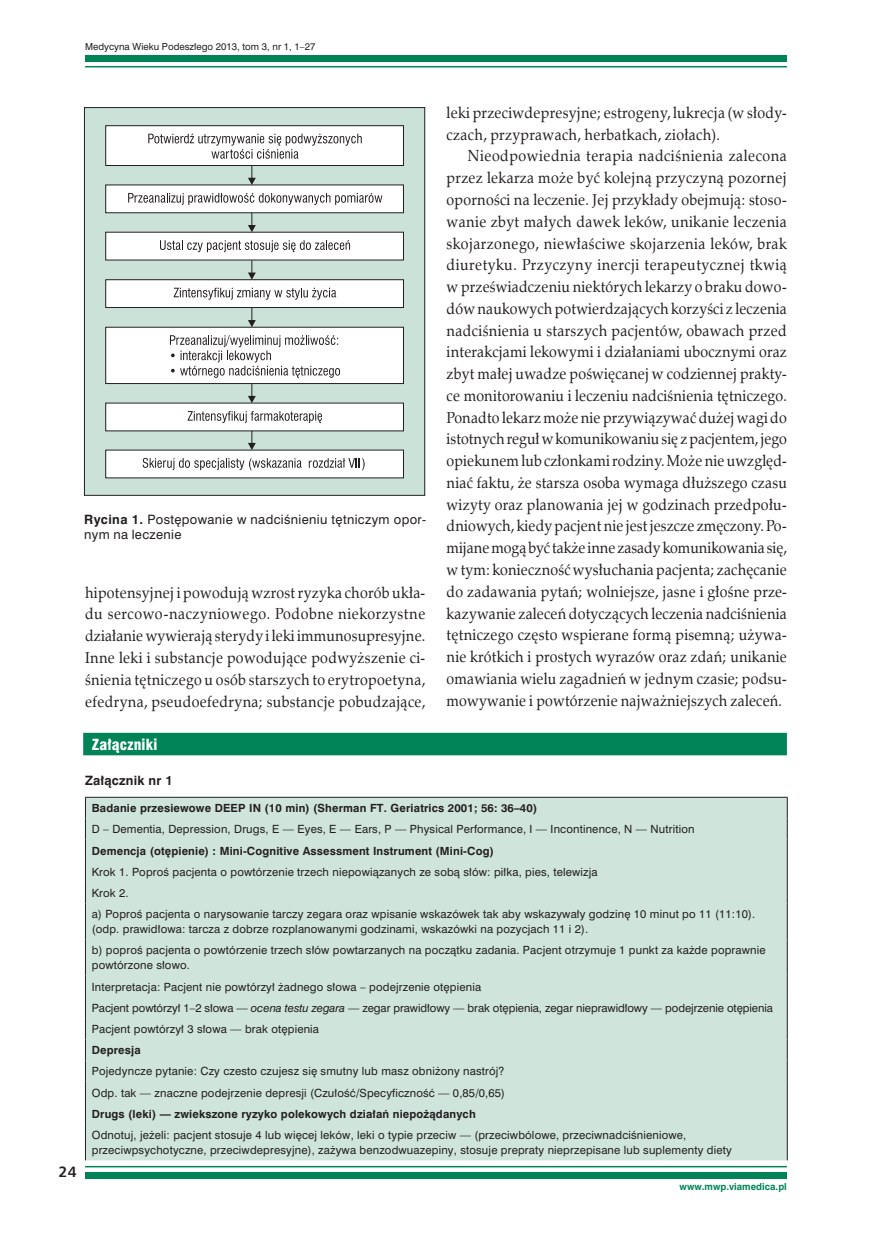
<style>
.page{position:relative;width:872px;height:1234px;background:#fff}
.page>*{position:absolute;margin:0;border:0;box-sizing:border-box;transform-origin:0 0}
.Tekst_-_następne_aka{font:15.75px/21.8px "Zapf Calligr EU";letter-spacing:.02em;color:#231f20;text-align:justify;scale:.9 1}
.Tytuł_zalecen{font:15px "Swis 721 Blk Cn EU";letter-spacing:.015em;color:#fff}
.t1{font:700 15px "Humnst 777 EU";color:#231f20}
.R_-_Rycina_-_podpis{font:12px/14.7px "Swis 721 PL";letter-spacing:.03em;color:#231f20}
.Tabela_tytul{font:700 12px "Swis 721 PL";letter-spacing:.015em;color:#231f20}
.Tabela_tekst{font:10.5px/15px "Swis 721 PL";letter-spacing:.015em;color:#231f20}
.Tabela_tekst_tabulat{font:10.5px/15px "Swis 721 PL";letter-spacing:.015em;color:#231f20}
.Tabela_tekst-2{font:700 10.5px "Swis 721 PL";letter-spacing:.015em;color:#231f20}
.Tabela_tekst-3{font:10.5px "Swis 721 PL";letter-spacing:-.005em;color:#231f20}
.t2{font:9px "Swis 721 PL";color:#231f20}
.t3{font:700 9px "Swis 721 PL";color:#008457}
.s1{font-weight:700}
.s2{font-style:italic}
</style>
<div class="page">
<div style="left:85px;top:55px;width:702px;height:7px;background:#008457"></div>
<hr style="left:85px;top:66px;width:702px;height:1px;background:#008457">
<div style="left:85px;top:1171px;width:702px;height:7px;background:#008457"></div>
<hr style="left:85px;top:1165px;width:702px;height:2px;background:#008457">
<div style="left:86px;top:797px;width:701px;height:363px;background:#cfe4db"></div>
<hr style="left:85px;top:796px;width:702px;height:1px;background:#231f20">
<svg style="left:85px;top:797px;width:1px;height:106px"></svg>
<svg style="left:787px;top:797px;width:1px;height:106px"></svg>
<hr style="left:85px;top:903px;width:1px;height:36px;background:#231f20">
<hr style="left:787px;top:903px;width:1px;height:36px;background:#231f20">
<hr style="left:85px;top:939px;width:1px;height:36px;background:#231f20">
<hr style="left:787px;top:939px;width:1px;height:36px;background:#231f20">
<svg style="left:85px;top:975px;width:1px;height:148px"></svg>
<svg style="left:787px;top:975px;width:1px;height:148px"></svg>
<hr style="left:85px;top:1123px;width:1px;height:37px;background:#231f20">
<hr style="left:787px;top:1123px;width:1px;height:37px;background:#231f20">
<div style="left:84px;top:108px;width:341px;height:387px;background:#cbe2d9"></div>
<div style="left:84px;top:107px;width:341px;height:388px;border:1px solid #231f20"></div>
<div style="left:106px;top:126px;width:297px;height:39px;background:#fff"></div>
<div style="left:105px;top:125px;width:299px;height:41px;border:1px solid #231f20"></div>
<div style="left:106px;top:185px;width:297px;height:28px;background:#fff"></div>
<div style="left:105px;top:184px;width:299px;height:29px;border:1px solid #231f20"></div>
<div style="left:106px;top:232px;width:297px;height:28px;background:#fff"></div>
<div style="left:106px;top:280px;width:297px;height:27px;background:#fff"></div>
<div style="left:105px;top:279px;width:299px;height:29px;border:1px solid #231f20"></div>
<div style="left:106px;top:327px;width:297px;height:56px;background:#fff"></div>
<div style="left:105px;top:327px;width:299px;height:57px;border:1px solid #231f20"></div>
<div style="left:106px;top:403px;width:297px;height:28px;background:#fff"></div>
<div style="left:106px;top:450px;width:297px;height:28px;background:#fff"></div>
<svg style="left:148px;top:134px;width:214px;height:25px"></svg>
<svg style="left:128px;top:193px;width:254px;height:12px"></svg>
<svg style="left:160px;top:240px;width:190px;height:12px"></svg>
<svg style="left:174px;top:287px;width:162px;height:13px"></svg>
<svg style="left:188px;top:411px;width:134px;height:12px"></svg>
<svg style="left:143px;top:458px;width:159px;height:12px"></svg>
<svg style="left:248px;top:165px;width:8px;height:20px"></svg>
<svg style="left:248px;top:213px;width:8px;height:19px"></svg>
<svg style="left:248px;top:260px;width:8px;height:20px"></svg>
<svg style="left:248px;top:308px;width:8px;height:19px"></svg>
<svg style="left:170px;top:335px;width:170px;height:68px"></svg>
<svg style="left:248px;top:430px;width:8px;height:20px"></svg>
<svg style="left:309px;top:458px;width:56px;height:12px"></svg>
<div style="left:83px;top:732px;width:704px;height:23px;background:#008457"></div>
<p class="t2" style="left:85px;top:40px;width:232px">Medycyna Wieku Podeszłego 2013, tom 3, nr 1, 1–27</p>
<p class="R_-_Rycina_-_podpis" style="left:84px;top:512px;width:343px"><span class="s1">Rycina 1.</span> Postępowanie w nadciśnieniu tętniczym opor&shy;nym na leczenie</p>
<p class="Tekst_-_następne_aka" style="left:85px;top:581px;width:379px">hipotensyjnej i powodują wzrost ryzyka chorób ukła&shy;du sercowo-naczyniowego. Podobne niekorzystne działanie wywierają sterydy i leki immunosupresyjne.<br>Inne leki i substancje powodujące podwyższenie ci&shy;śnienia tętniczego u osób starszych to erytropoetyna, efedryna, pseudoefedryna; substancje pobudzające,</p>
<p class="Tekst_-_następne_aka" style="left:446px;top:102px;width:379px">leki przeciwdepresyjne; estrogeny, lukrecja (w słody&shy;czach, przyprawach, herbatkach, ziołach).</p>
<p class="Tekst_-_następne_aka" style="left:446px;top:145px;width:379px;text-indent:21px">Nieodpowiednia terapia nadciśnienia zalecona przez lekarza może być kolejną przyczyną pozornej oporności na leczenie. Jej przykłady obejmują: stoso&shy;wanie zbyt małych dawek leków, unikanie leczenia skojarzonego, niewłaściwe skojarzenia leków, brak diuretyku. Przyczyny inercji terapeutycznej tkwią w przeświadczeniu niektórych lekarzy o braku dowo&shy;dów naukowych potwierdzających korzyści z leczenia nadciśnienia u starszych pacjentów, obawach przed interakcjami lekowymi i działaniami ubocznymi oraz zbyt małej uwadze poświęcanej w codziennej prakty&shy;ce monitorowaniu i leczeniu nadciśnienia tętniczego.<br>Ponadto lekarz może nie przywiązywać dużej wagi do istotnychreguł w komunikowaniusię zpacjentem, jego opiekunem lub członkami rodziny. Może nie uwzględ&shy;niać faktu, że starsza osoba wymaga dłuższego czasu wizyty oraz planowania jej w godzinach przedpołu&shy;dniowych, kiedy pacjent nie jest jeszcze zmęczony. Po&shy;mijanemogą być także inne zasady komunikowania się, w tym: konieczność wysłuchania pacjenta; zachęcanie do zadawania pytań; wolniejsze, jasne i głośne prze&shy;kazywanie zaleceń dotyczących leczenia nadciśnienia tętniczego często wspierane formą pisemną; używa&shy;nie krótkich i prostych wyrazów oraz zdań; unikanie omawiania wielu zagadnień w jednym czasie; podsu&shy;mowywanie i powtórzenie najważniejszych zaleceń.</p>
<p class="t1" style="left:59px;top:1162px;width:20px">24</p>
<p class="Tytuł_zalecen" style="left:92px;top:735px;width:67px">Załączniki</p>
<p class="Tabela_tytul" style="left:85px;top:772px;width:89px">Załącznik nr 1</p>
<p class="Tabela_tekst-2" style="left:92px;top:801px;width:447px">Badanie przesiewowe DEEP IN (10 min) (Sherman FT. Geriatrics 2001; 56: 36–40)</p>
<p class="Tabela_tekst" style="left:92px;top:821px;width:604px">D – Dementia, Depression, Drugs, E — Eyes, E — Ears, P — Physical Performance, I — Incontinence, N — Nutrition</p>
<p class="Tabela_tekst-2" style="left:92px;top:843px;width:403px">Demencja (otępienie) : Mini-Cognitive Assessment Instrument (Mini-Cog)</p>
<p class="Tabela_tekst" style="left:92px;top:863px;width:507px">Krok 1. Poproś pacjenta o powtórzenie trzech niepowiązanych ze sobą słów: piłka, pies, telewizja</p>
<p class="Tabela_tekst" style="left:92px;top:885px;width:38px">Krok 2.</p>
<p class="Tabela_tekst_tabulat" style="left:92px;top:906px;width:665px">a) Poproś pacjenta o narysowanie tarczy zegara oraz wpisanie wskazówek tak aby wskazywały godzinę 10 minut po 11 (11:10). (odp. prawidłowa: tarcza z dobrze rozplanowanymi godzinami, wskazówki na pozycjach 11 i 2).</p>
<p class="Tabela_tekst_tabulat" style="left:92px;top:942px;width:675px">b) poproś pacjenta o powtórzenie trzech słów powtarzanych na początku zadania. Pacjent otrzymuje 1 punkt za każde poprawnie powtórzone słowo.</p>
<p class="Tabela_tekst" style="left:92px;top:978px;width:391px">Interpretacja: Pacjent nie powtórzył żadnego słowa – podejrzenie otępienia</p>
<p class="Tabela_tekst-3" style="left:92px;top:1000px;width:682px">Pacjent powtórzył 1–2 słowa — <span class="s2">ocena testu zegara</span> — zegar prawidłowy — brak otępienia, zegar nieprawidłowy — podejrzenie otępienia</p>
<p class="Tabela_tekst" style="left:92px;top:1021px;width:229px">Pacjent powtórzył 3 słowa — brak otępienia</p>
<p class="Tabela_tekst-2" style="left:92px;top:1043px;width:50px">Depresja</p>
<p class="Tabela_tekst" style="left:92px;top:1063px;width:414px">Pojedyncze pytanie: Czy czesto czujesz się smutny lub masz obniżony nastrój?</p>
<p class="Tabela_tekst" style="left:92px;top:1084px;width:415px">Odp. tak — znaczne podejrzenie depresji (Czułość/Specyficzność — 0,85/0,65)</p>
<p class="Tabela_tekst-2" style="left:92px;top:1106px;width:385px">Drugs (leki) — zwiekszone ryzyko polekowych działań niepożądanych</p>
<p class="Tabela_tekst" style="left:92px;top:1127px;width:641px">Odnotuj, jeżeli: pacjent stosuje 4 lub więcej leków, leki o typie przeciw — (przeciwbólowe, przeciwnadciśnieniowe, przeciwpsychotyczne, przeciwdepresyjne), zażywa benzodwuazepiny, stosuje prepraty nieprzepisane lub suplementy diety</p>
<p class="t3" style="left:679px;top:1180px;width:109px">www.mwp.viamedica.pl</p>
</div>
